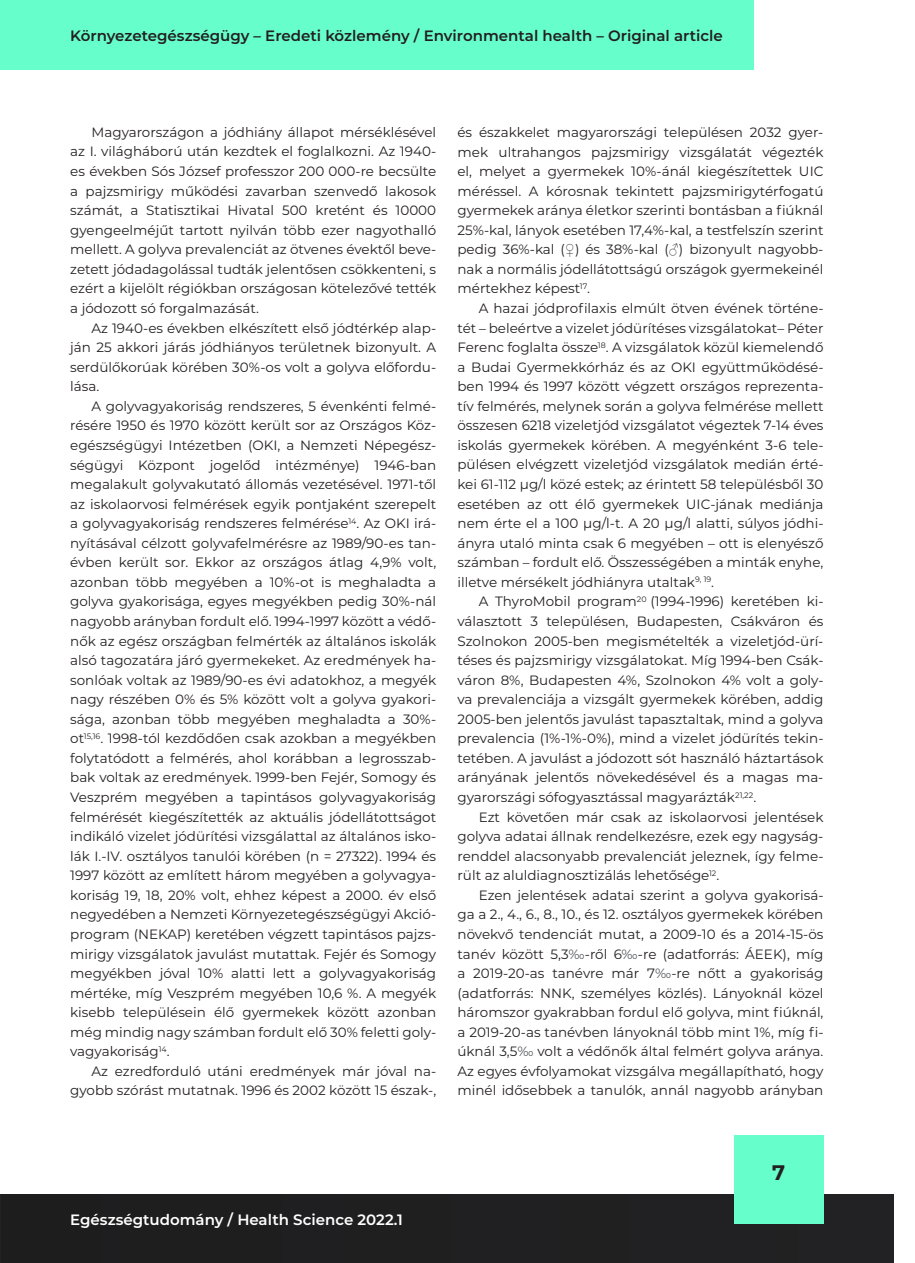
<style>
.page{position:relative;width:915px;height:1263px;background:#fff}
.page>*{position:absolute;margin:0;border:0;box-sizing:border-box;transform-origin:0 0}
.t1{font:700 21px "Montserrat";color:#231f20}
.t2{font:600 15px "Montserrat";color:#231f20}
.t3{font:600 15px "Montserrat";color:#fff}
.t4{font:13.5px/19.5px "Montserrat";color:#231f20;text-align:justify}
.s1{font-family:"Times New Roman"}
.s2{color:#4d5156}
</style>
<div class="page">
<div style="left:0;top:1195px;width:893px;height:68px;background:#1f1f20"></div>
<div style="left:733px;top:1135px;width:90px;height:89px;background:#6fc"></div>
<div style="left:0;top:1px;width:753px;height:69px;background:#6fc"></div>
<p class="t2" style="left:70px;top:25px;width:653px">Környezetegészségügy – Eredeti közlemény / Environmental health – Original article</p>
<p class="t4" style="left:70px;top:122px;width:367px;text-indent:21px">Magyarországon a jódhiány állapot mérséklésével az I. világháború után kezdtek el foglalkozni. Az 1940- es években Sós József professzor 200 000-re becsülte a pajzsmirigy működési zavarban szenvedő lakosok számát, a Statisztikai Hivatal 500 kretént és 10000 gyengeelméjűt tartott nyilván több ezer nagyothalló mellett. A golyva prevalenciát az ötvenes évektől beve&shy;zetett jódadagolással tudták jelentősen csökkenteni, s ezért a kijelölt régiókban országosan kötelezővé tették a jódozott só forgalmazását.</p>
<p class="t4" style="left:70px;top:318px;width:367px;text-indent:21px">Az 1940-es években elkészített első jódtérkép alap&shy;ján 25 akkori járás jódhiányos területnek bizonyult. A serdülőkorúak körében 30%-os volt a golyva előfordu&shy;lása.</p>
<p class="t4" style="left:70px;top:396px;width:367px;text-indent:21px">A golyvagyakoriság rendszeres, 5 évenkénti felmé&shy;résére 1950 és 1970 között került sor az Országos Köz&shy;egészségügyi Intézetben (OKI, a Nemzeti Népegész&shy;ségügyi Központ jogelőd intézménye) 1946-ban megalakult golyvakutató állomás vezetésével. 1971-től az iskolaorvosi felmérések egyik pontjaként szerepelt a golyvagyakoriság rendszeres felmérése<sup>14</sup>. Az OKI irá&shy;nyításával célzott golyvafelmérésre az 1989/90-es tan&shy;évben került sor. Ekkor az országos átlag 4,9% volt, azonban több megyében a 10%-ot is meghaladta a golyva gyakorisága, egyes megyékben pedig 30%-nál nagyobb arányban fordult elő. 1994-1997 között a védő&shy;nők az egész országban felmérték az általános iskolák alsó tagozatára járó gyermekeket. Az eredmények ha&shy;sonlóak voltak az 1989/90-es évi adatokhoz, a megyék nagy részében 0% és 5% között volt a golyva gyakori&shy;sága, azonban több megyében meghaladta a 30%- ot<sup>15,16</sup>. 1998-tól kezdődően csak azokban a megyékben folytatódott a felmérés, ahol korábban a legrosszab&shy;bak voltak az eredmények. 1999-ben Fejér, Somogy és Veszprém megyében a tapintásos golyvagyakoriság felmérését kiegészítették az aktuális jódellátottságot indikáló vizelet jódürítési vizsgálattal az általános isko&shy;lák I.-IV. osztályos tanulói körében (n = 27322). 1994 és 1997 között az említett három megyében a golyvagya&shy;koriság 19, 18, 20% volt, ehhez képest a 2000. év első negyedében a Nemzeti Környezetegészségügyi Akció&shy;program (NEKAP) keretében végzett tapintásos pajzs&shy;mirigy vizsgálatok javulást mutattak. Fejér és Somogy megyékben jóval 10% alatti lett a golyvagyakoriság mértéke, míg Veszprém megyében 10,6 %. A megyék kisebb településein élő gyermekek között azonban még mindig nagy számban fordult elő 30% feletti goly&shy;vagyakoriság<sup>14</sup>.</p>
<p class="t4" style="left:70px;top:1061px;width:367px;text-align:right">Az ezredforduló utáni eredmények már jóval na&shy;gyobb szórást mutatnak. 1996 és 2002 között 15 észak-,</p>
<p class="t4" style="left:457px;top:122px;width:367px">és északkelet magyarországi településen 2032 gyer&shy;mek ultrahangos pajzsmirigy vizsgálatát végezték el, melyet a gyermekek 10%-ánál kiegészítettek UIC méréssel. A kórosnak tekintett pajzsmirigytérfogatú gyermekek aránya életkor szerinti bontásban a fiúknál 25%-kal, lányok esetében 17,4%-kal, a testfelszín szerint pedig 36%-kal (<span class="s1">♀</span>) és 38%-kal (<span class="s1">♂</span>) bizonyult nagyobb&shy;nak a normális jódellátottságú országok gyermekeinél mértekhez képest<sup>17</sup>.</p>
<p class="t4" style="left:457px;top:298px;width:367px;text-indent:21px">A hazai jódprofilaxis elmúlt ötven évének történe&shy;tét – beleértve a vizelet jódürítéses vizsgálatokat– Péter Ferenc foglalta össze<sup>18</sup>. A vizsgálatok közül kiemelendő a Budai Gyermekkórház és az OKI együttműködésé&shy;ben 1994 és 1997 között végzett országos reprezenta&shy;tív felmérés, melynek során a golyva felmérése mellett összesen 6218 vizeletjód vizsgálatot végeztek 7-14 éves iskolás gyermekek körében. A megyénként 3-6 tele&shy;pülésen elvégzett vizeletjód vizsgálatok medián érté&shy;kei 61-112 µg/l közé estek; az érintett 58 településből 30 esetében az ott élő gyermekek UIC-jának mediánja nem érte el a 100 µg/l-t. A 20 µg/l alatti, súlyos jódhi&shy;ányra utaló minta csak 6 megyében – ott is elenyésző számban – fordult elő. Összességében a minták enyhe, illetve mérsékelt jódhiányra utaltak<sup>9,</sup> <sup>19</sup>.</p>
<p class="t4" style="left:457px;top:591px;width:367px;text-indent:21px">A ThyroMobil program<sup>20</sup> (1994-1996) keretében ki&shy;választott 3 településen, Budapesten, Csákváron és Szolnokon 2005-ben megismételték a vizeletjód-ürí&shy;téses és pajzsmirigy vizsgálatokat. Míg 1994-ben Csák&shy;váron 8%, Budapesten 4%, Szolnokon 4% volt a goly&shy;va prevalenciája a vizsgált gyermekek körében, addig 2005-ben jelentős javulást tapasztaltak, mind a golyva prevalencia (1%-1%-0%), mind a vizelet jódürítés tekin&shy;tetében. A javulást a jódozott sót használó háztartások arányának jelentős növekedésével és a magas ma&shy;gyarországi sófogyasztással magyarázták<sup>21,22</sup>.</p>
<p class="t4" style="left:457px;top:806px;width:367px;text-indent:21px">Ezt követően már csak az iskolaorvosi jelentések golyva adatai állnak rendelkezésre, ezek egy nagyság&shy;renddel alacsonyabb prevalenciát jeleznek, így felme&shy;rült az aluldiagnosztizálás lehetősége<sup>12</sup>.</p>
<p class="t4" style="left:457px;top:885px;width:367px;text-indent:21px">Ezen jelentések adatai szerint a golyva gyakorisá&shy;ga a 2., 4., 6., 8., 10., és 12. osztályos gyermekek körében növekvő tendenciát mutat, a 2009-10 és a 2014-15-ös tanév között 5,3<span class="s2">‰</span>-ről 6<span class="s2">‰</span>-re (adatforrás: ÁEEK), míg a 2019-20-as tanévre már 7<span class="s2">‰</span>-re nőtt a gyakoriság (adatforrás: NNK, személyes közlés). Lányoknál közel háromszor gyakrabban fordul elő golyva, mint fiúknál, a 2019-20-as tanévben lányoknál több mint 1%, míg fi&shy;úknál 3,5<span class="s2">‰</span> volt a védőnők által felmért golyva aránya.<br>Az egyes évfolyamokat vizsgálva megállapítható, hogy minél idősebbek a tanulók, annál nagyobb arányban</p>
<p class="t3" style="left:70px;top:1209px;width:334px">Egészségtudomány / Health Science 2022.1</p>
<h1 class="t1" style="left:772px;top:1157px;width:15px">7</h1>
</div>
